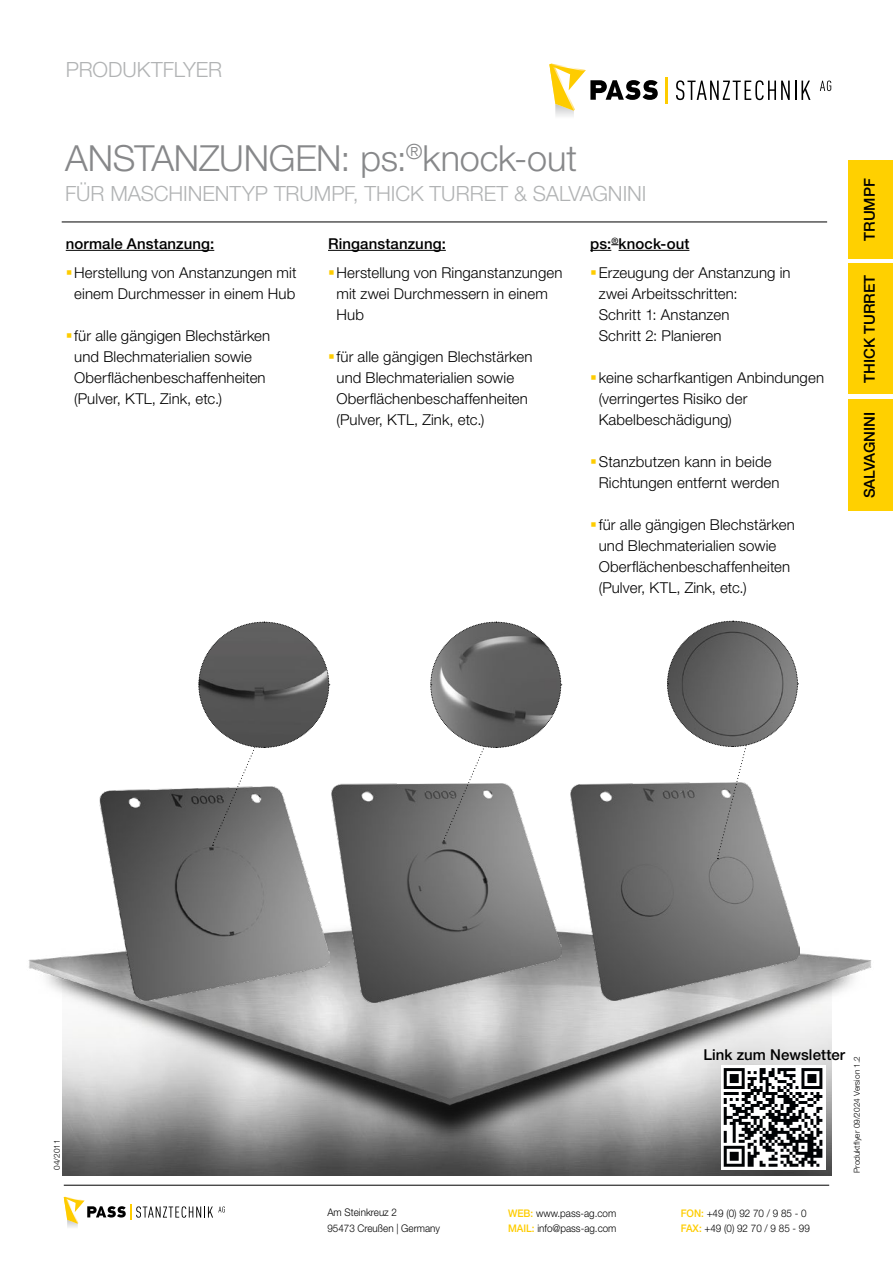
<style>
.page{position:relative;width:893px;height:1263px;background:#fff}
.page>*{position:absolute;margin:0;border:0;box-sizing:border-box;transform-origin:0 0}
.t1{font:300 36px "Helvetica Neue LT Std";letter-spacing:-.005em;color:#87888a}
.t2{font:300 21px "Helvetica Neue LT Std";letter-spacing:-.005em;color:#b1b3b4}
.t3{font:300 15px/21px "Helvetica Neue LT Std";letter-spacing:.005em;color:#000}
.t4{font:500 15px "Helvetica Neue LT Std";letter-spacing:.005em;color:#000}
.t5{font:300 10.5px/15px "Helvetica Neue LT Std";color:#000;scale:.94 1}
.t6{font:300 8.25px "Helvetica Neue LT Std";color:#000}
.s1{font-weight:500}
.s2{font-weight:500;color:#fecc00}
</style>
<div class="page">
<svg style="left:64px;top:1197px;width:161px;height:30px"></svg>
<svg style="left:676px;top:80px;width:134px;height:20px"></svg>
<svg style="left:820px;top:81px;width:11px;height:10px"></svg>
<svg style="left:549px;top:64px;width:109px;height:47px"></svg>
<hr style="left:665px;top:77px;width:2px;height:27px;background:#fecc00">
<div style="left:848px;top:161px;width:45px;height:98px;background:#ffd000"></div>
<div style="left:848px;top:264px;width:45px;height:130px;background:#ffd000"></div>
<div style="left:848px;top:399px;width:45px;height:111px;background:#ffd000"></div>
<hr style="left:64px;top:1185px;width:765px;height:1px;background:#000">
<img style="left:62px;top:1166px;width:770px;height:9px">
<img style="left:28px;top:782px;width:844px;height:384px">
<hr style="left:62px;top:222px;width:765px;height:1px;background:#000">
<svg style="left:721px;top:1065px;width:104px;height:105px"></svg>
<svg style="left:724px;top:1068px;width:98px;height:99px"></svg>
<img style="left:332px;top:784px;width:229px;height:219px">
<img style="left:571px;top:783px;width:229px;height:217px">
<img style="left:100px;top:786px;width:229px;height:214px">
<svg style="left:198px;top:622px;width:132px;height:224px"></svg>
<svg style="left:667px;top:621px;width:131px;height:238px"></svg>
<svg style="left:430px;top:622px;width:132px;height:219px"></svg>
<hr style="left:66px;top:250px;width:148px;height:1px;background:#000">
<hr style="left:328px;top:250px;width:118px;height:1px;background:#000">
<svg style="left:590px;top:244px;width:28px;height:7px"></svg>
<hr style="left:618px;top:250px;width:71px;height:1px;background:#000">
<h2 class="t2" style="left:66px;top:56px;width:158px">PRODUKTFLYER</h2>
<h1 class="t1" style="left:65px;top:136px;width:513px">ANSTANZUNGEN: ps:<sup>®</sup>knock-out</h1>
<h2 class="t2" style="left:65px;top:181px;width:583px">FÜR MASCHINENTYP TRUMPF, THICK TURRET &amp; SALVAGNINI</h2>
<p class="t4" style="left:66px;top:235px;width:150px">normale Anstanzung:</p>
<p class="t3" style="left:74px;top:262px;width:224px">Herstellung von Anstanzungen mit einem Durchmesser in einem Hub</p>
<p class="t3" style="left:74px;top:325px;width:198px">für alle gängigen Blechstärken und Blechmaterialien sowie<br>Oberflächenbeschaffenheiten (Pulver, KTL, Zink, etc.)</p>
<p class="t4" style="left:328px;top:235px;width:119px">Ringanstanzung:</p>
<p class="t3" style="left:336px;top:262px;width:227px">Herstellung von Ringanstanzungen mit zwei Durchmessern in einem<br>Hub</p>
<p class="t3" style="left:336px;top:346px;width:198px">für alle gängigen Blechstärken und Blechmaterialien sowie<br>Oberflächenbeschaffenheiten (Pulver, KTL, Zink, etc.)</p>
<p class="t3" style="left:599px;top:228px;width:193px;line-height:29.5px;text-indent:-8px"><span class="s1">ps:</span><sup>®</sup><span class="s1">knock-out<br></span>Erzeugung der Anstanzung in</p>
<p class="t3" style="left:599px;top:283px;width:140px">zwei Arbeitsschritten:<br>Schritt 1: Anstanzen<br>Schritt 2: Planieren</p>
<p class="t3" style="left:599px;top:367px;width:227px">keine scharfkantigen Anbindungen (verringertes Risiko der<br>Kabelbeschädigung)</p>
<p class="t3" style="left:599px;top:451px;width:182px">Stanzbutzen kann in beide<br>Richtungen entfernt werden</p>
<p class="t3" style="left:599px;top:514px;width:198px">für alle gängigen Blechstärken und Blechmaterialien sowie<br>Oberflächenbeschaffenheiten (Pulver, KTL, Zink, etc.)</p>
<p class="t4" style="left:860px;top:241px;width:64px;rotate:-90deg">TRUMPF</p>
<p class="t4" style="left:860px;top:383px;width:110px;rotate:-90deg">THICK TURRET</p>
<p class="t4" style="left:860px;top:498px;width:88px;rotate:-90deg">SALVAGNINI</p>
<p class="t6" style="left:52px;top:1170px;width:32px;rotate:-90deg">04/2011</p>
<p class="t5" style="left:327px;top:1205px;width:121px">Am Steinkreuz 2<br>95473 Creußen | Germany</p>
<p class="t5" style="left:508px;top:1205px;width:117px"><span class="s2">WEB:</span> www.pass-ag.com<br><span class="s2">MAIL:</span> info@pass-ag.com</p>
<p class="t4" style="left:703px;top:1046px;width:143px">Link zum Newsletter</p>
<p class="t6" style="left:852px;top:1173px;width:118px;rotate:-90deg">Produktflyer 09/2024 Version 1.2</p>
<p class="t5" style="left:681px;top:1205px;width:139px"><span class="s2">FON:</span> +49 (0) 92 70 / 9 85 - 0<br><span class="s2">FAX:</span> +49 (0) 92 70 / 9 85 - 99</p>
</div>
